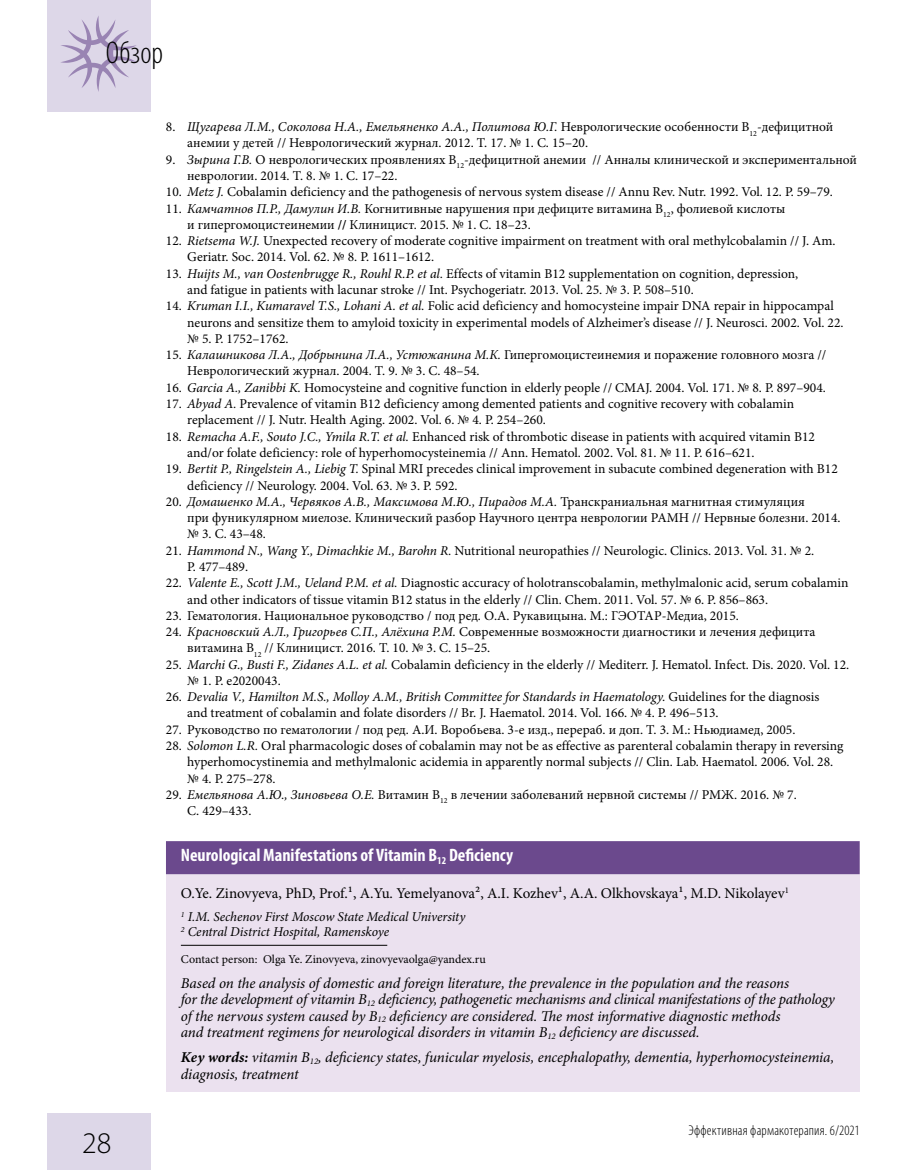
<style>
.page{position:relative;width:915px;height:1170px;background:#fff}
.page>*{position:absolute;margin:0;border:0;box-sizing:border-box;transform-origin:0 0}
.t1{font:300 condensed 31.5px "Myriad Pro";letter-spacing:.005em;color:#000}
.t2{font:300 30px "Myriad Pro";color:#000}
.t3{font:700 condensed 18px "Myriad Pro";color:#fff}
.t4{font:italic 15px/16.5px "Minion Pro";letter-spacing:-.01em;color:#000}
.t5{font:15px "Minion Pro";letter-spacing:-.005em;color:#000}
.t6{font:300 condensed 14.25px "Myriad Pro";letter-spacing:.015em;color:#000}
.t7{font:13.5px/16.4px "Minion Pro";color:#000}
.t8{font:italic 13.5px/15px "Minion Pro";letter-spacing:-.01em;color:#000}
.t9{font:12px "Minion Pro";color:#000}
.s1{font-style:italic}
.s2{font-weight:700}
</style>
<div class="page">
<div style="left:47px;top:1113px;width:103px;height:56px;background:#ddd7e8"></div>
<div style="left:47px;top:0;width:103px;height:111px;background:#ddd7e8"></div>
<svg style="left:61px;top:16px;width:75px;height:76px"></svg>
<div style="left:166px;top:841px;width:693px;height:250px;background:#ebe1ef"></div>
<div style="left:166px;top:841px;width:693px;height:33px;background:#6b498d"></div>
<hr style="left:181px;top:944px;width:206px;height:1px;background:#000">
<h1 class="t1" style="left:106px;top:34px;width:59px">Обзор</h1>
<p class="t7" style="left:187px;top:119px;width:647px;text-indent:-21px">8. <span class="s1">Щугарева Л.М., Соколова Н.А., Емельяненко А.А., Политова Ю.Г.</span> Неврологические особенности В<sub>12</sub>-дефицитной анемии у детей // Неврологический журнал. 2012. Т. 17. № 1. С. 15–20.</p>
<p class="t7" style="left:187px;top:151px;width:671px;text-indent:-21px">9. <span class="s1">Зырина Г.В.</span> О неврологических проявлениях В<sub>12</sub>-дефицитной анемии // Анналы клинической и экспериментальной неврологии. 2014. Т. 8. № 1. С. 17–22.</p>
<p class="t7" style="left:166px;top:184px;width:668px">10. <span class="s1">Metz J.</span> Cobalamin deficiency and the pathogenesis of nervous system disease // Annu Rev. Nutr. 1992. Vol. 12. P. 59–79.</p>
<p class="t7" style="left:187px;top:200px;width:599px;text-indent:-21px">11. <span class="s1">Камчатнов П.Р., Дамулин И.В.</span> Когнитивные нарушения при дефиците витамина В<sub>12</sub>, фолиевой кислоты и гипергомоцистеинемии <span class="s2">//</span> Клиницист. 2015. № 1. С. 18–23.</p>
<p class="t7" style="left:187px;top:233px;width:649px;text-indent:-21px">12. <span class="s1">Rietsema W.J.</span> Unexpected recovery of moderate cognitive impairment on treatment with oral methylcobalamin // J. Am.<br>Geriatr. Soc. 2014. Vol. 62. № 8. P. 1611–1612.</p>
<p class="t7" style="left:187px;top:265px;width:612px;text-indent:-21px">13. <span class="s1">Huijts M., van Oostenbrugge R., Rouhl R.P. et al.</span> Effects of vitamin B12 supplementation on cognition, depression, and fatigue in patients with lacunar stroke // Int. Psychogeriatr. 2013. Vol. 25. № 3. P. 508–510.</p>
<p class="t7" style="left:187px;top:298px;width:657px;text-indent:-21px">14. <span class="s1">Kruman I.I., Kumaravel T.S., Lohani A. et al.</span> Folic acid deficiency and homocysteine impair DNA repair in hippocampal neurons and sensitize them to amyloid toxicity in experimental models of Alzheimer’s disease // J. Neurosci. 2002. Vol. 22. № 5. P. 1752–1762.</p>
<p class="t7" style="left:187px;top:347px;width:640px;text-indent:-21px">15. <span class="s1">Калашникова Л.А., Добрынина Л.А., Устюжанина М.К.</span> Гипергомоцистеинемия и поражение головного мозга //<br>Неврологический журнал. 2004. Т. 9. № 3. С. 48–54.</p>
<p class="t7" style="left:166px;top:379px;width:661px">16. <span class="s1">Garcia A., Zanibbi K.</span> Homocysteine and cognitive function in elderly people // CMAJ. 2004. Vol. 171. № 8. P. 897–904.</p>
<p class="t7" style="left:187px;top:395px;width:608px;text-indent:-21px">17. <span class="s1">Abyad A.</span> Prevalence of vitamin B12 deficiency among demented patients and cognitive recovery with cobalamin replacement // J. Nutr. Health Aging. 2002. Vol. 6. № 4. P. 254–260.</p>
<p class="t7" style="left:187px;top:428px;width:629px;text-indent:-21px">18. <span class="s1">Remacha A.F., Souto J.C., Ymila R.T. et al.</span> Enhanced risk of thrombotic disease in patients with acquired vitamin B12 and/or folate deficiency: role of hyperhomocysteinemia // Ann. Hematol. 2002. Vol. 81. № 11. P. 616–621.</p>
<p class="t7" style="left:187px;top:461px;width:652px;text-indent:-21px">19. <span class="s1">Bertit P., Ringelstein A., Liebig T.</span> Spinal MRI precedes clinical improvement in subacute combined degeneration with B12 deficiency // Neurology. 2004. Vol. 63. № 3. P. 592.</p>
<p class="t7" style="left:187px;top:493px;width:654px;text-indent:-21px">20. <span class="s1">Домашенко М.А., Червяков А.В., Максимова М.Ю., Пирадов М.А.</span> Транскраниальная магнитная стимуляция<br>при фуникулярном миелозе. Клинический разбор Научного центра неврологии РАМН // Нервные болезни. 2014. № 3. С. 43–48.</p>
<p class="t7" style="left:187px;top:542px;width:628px;text-indent:-21px">21. <span class="s1">Hammond N., Wang Y., Dimachkie M., Barohn R.</span> Nutritional neuropathies // Neurologic. Clinics. 2013. Vol. 31. № 2.<br>P. 477–489.</p>
<p class="t7" style="left:187px;top:574px;width:662px;text-indent:-21px">22. <span class="s1">Valente E., Scott J.M., Ueland P.M. et al.</span> Diagnostic accuracy of holotranscobalamin, methylmalonic acid, serum cobalamin and other indicators of tissue vitamin B12 status in the elderly // Clin. Chem. 2011. Vol. 57. № 6. P. 856–863.</p>
<p class="t7" style="left:166px;top:607px;width:574px">23. Гематология. Национальное руководство / под ред. О.А. Рукавицына. М.: ГЭОТАР-Медиа, 2015.</p>
<p class="t7" style="left:187px;top:623px;width:629px;text-indent:-21px">24. <span class="s1">Красновский А.Л., Григорьев С.П., Алёхина Р.М.</span> Современные возможности диагностики и лечения дефицита витамина В<sub>12</sub> // Клиницист. 2016. Т. 10. № 3. С. 15–25.</p>
<p class="t7" style="left:187px;top:656px;width:663px;text-indent:-21px">25. <span class="s1">Marchi G., Busti F., Zidanes A.L. et al.</span> Cobalamin deficiency in the elderly // Mediterr. J. Hematol. Infect. Dis. 2020. Vol. 12. № 1. P. e2020043.</p>
<p class="t7" style="left:187px;top:688px;width:633px;text-indent:-21px">26. <span class="s1">Devalia V., Hamilton M.S., Molloy A.M., British Committee for Standards in Haematology.</span> Guidelines for the diagnosis and treatment of cobalamin and folate disorders // Br. J. Haematol. 2014. Vol. 166. № 4. P. 496–513.</p>
<p class="t7" style="left:166px;top:721px;width:630px">27. Руководство по гематологии / под ред. А.И. Воробьева. 3-е изд., перераб. и доп. Т. 3. М.: Ньюдиамед, 2005.</p>
<p class="t7" style="left:187px;top:737px;width:657px;text-indent:-21px">28. <span class="s1">Solomon L.R.</span> Oral pharmacologic doses of cobalamin may not be as effective as parenteral cobalamin therapy in reversing hyperhomocystinemia and methylmalonic acidemia in apparently normal subjects // Clin. Lab. Haematol. 2006. Vol. 28. № 4. P. 275–278.</p>
<p class="t7" style="left:187px;top:786px;width:611px;text-indent:-21px">29. <span class="s1">Емельянова А.Ю., Зиновьева О.Е.</span> Витамин В<sub>12</sub> в лечении заболеваний нервной системы // РМЖ. 2016. № 7.<br>С. 429–433.</p>
<h2 class="t2" style="left:82px;top:1125px;width:31px">28</h2>
<h3 class="t3" style="left:181px;top:844px;width:334px">Neurological Manifestations of Vitamin B<sub>12</sub> Deficiency</h3>
<p class="t5" style="left:181px;top:882px;width:609px">O.Ye. Zinovyeva, PhD, Prof.¹, A.Yu. Yemelyanova², A.I. Kozhev¹, A.A. Olkhovskaya¹, M.D. Nikolayev<sup>1</sup></p>
<p class="t8" style="left:181px;top:909px;width:286px"><sup>1</sup> I.M. Sechenov First Moscow State Medical University<br><sup>2</sup> Central District Hospital, Ramenskoye</p>
<p class="t9" style="left:181px;top:950px;width:306px">Contact person: Olga Ye. Zinovyeva, zinovyevaolga@yandex.ru</p>
<p class="t4" style="left:181px;top:974px;width:655px">Based on the analysis of domestic and foreign literature, the prevalence in the population and the reasons<br>for the development of vitamin B<sub>12</sub> deficiency, pathogenetic mechanisms and clinical manifestations of the pathology of the nervous system caused by B<sub>12</sub> deficiency are considered. The most informative diagnostic methods<br>and treatment regimens for neurological disorders in vitamin B<sub>12</sub> deficiency are discussed.</p>
<p class="t4" style="left:181px;top:1048px;width:654px"><span class="s2">Key words:</span> vitamin B<sub>12</sub>, deficiency states, funicular myelosis, encephalopathy, dementia, hyperhomocysteinemia, diagnosis, treatment</p>
<p class="t6" style="left:688px;top:1121px;width:173px">Эффективная фармакотерапия. 6/2021</p>
</div>
